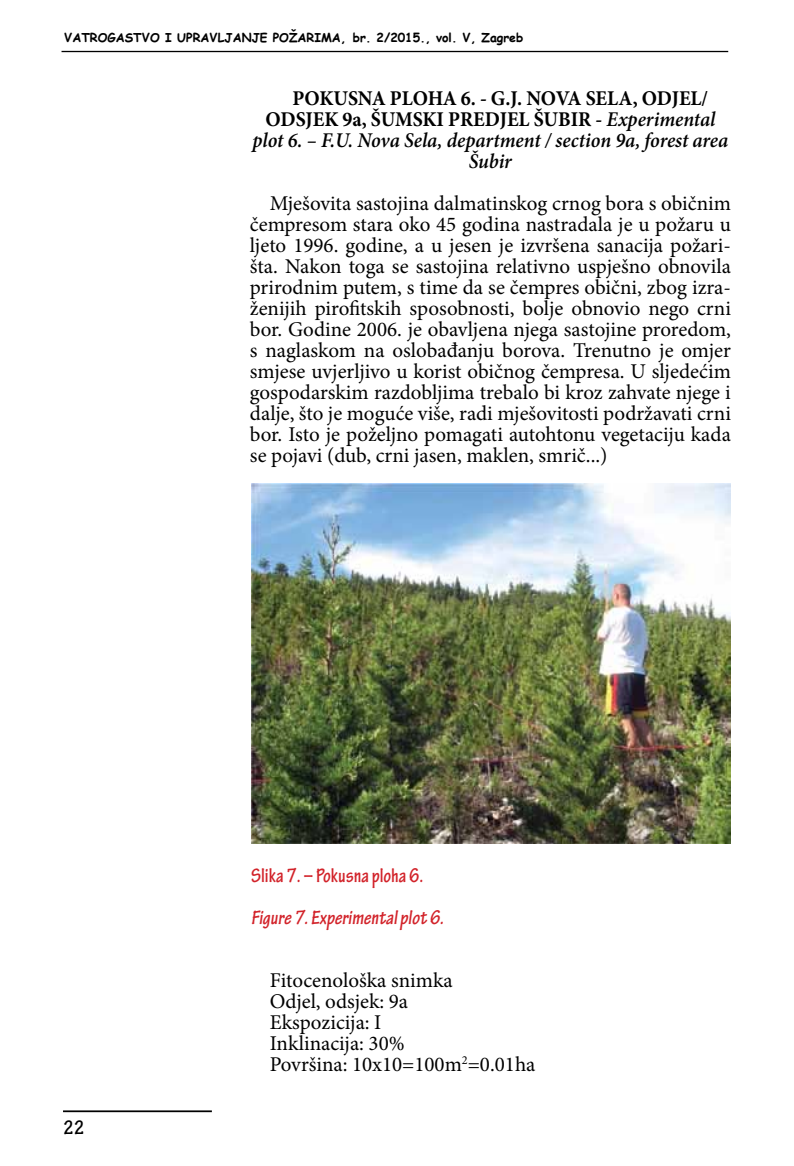
<style>
.page{position:relative;width:794px;height:1166px;background:#fff}
.page>*{position:absolute;margin:0;border:0;box-sizing:border-box;transform-origin:0 0}
.t1{font:21px/21px "Minion Pro";color:#000;text-align:justify}
.t2{font:700 21px "Minion Pro";letter-spacing:-.005em;color:#000;scale:.95 1}
.t3{font:italic 600 21px "Minion Pro";letter-spacing:-.005em;color:#000;scale:.95 1}
.t4{font:700 condensed 21px/42px "Tekton Pro";color:#d2232a;scale:.95 1}
.t5{font:700 condensed 21px "Tekton Pro";color:#000}
.t6{font:700 12.25px "Comic Sans MS";color:#000}
.s1{font-weight:600;font-style:italic}
</style>
<div class="page">
<hr style="left:63px;top:1110px;width:149px;height:2px;background:#000">
<hr style="left:62px;top:51px;width:666px;height:1px;background:#000">
<img style="left:251px;top:484px;width:480px;height:360px">
<p class="t6" style="left:64px;top:29px;width:461px">VATROGASTVO I UPRAVLJANJE POŽARIMA, br. 2/2015., vol. V, Zagreb</p>
<p class="t2" style="left:292px;top:83px;width:439px">POKUSNA PLOHA 6. - G.J. NOVA SELA, ODJEL/</p>
<p class="t2" style="left:265px;top:104px;width:475px">ODSJEK 9a, ŠUMSKI PREDJEL ŠUBIR - <span class="s1">Experimental</span></p>
<p class="t3" style="left:253px;top:126px;width:502px">plot 6. – F.U. Nova Sela, department / section 9a, forest area</p>
<p class="t3" style="left:469px;top:147px;width:47px">Šubir</p>
<p class="t1" style="left:250px;top:193px;width:482px;text-indent:20px">Mješovita sastojina dalmatinskog crnog bora s običnim čempresom stara oko 45 godina nastradala je u požaru u ljeto 1996. godine, a u jesen je izvršena sanacija požari&shy;šta. Nakon toga se sastojina relativno uspješno obnovila prirodnim putem, s time da se čempres obični, zbog izra&shy;ženijih pirofitskih sposobnosti, bolje obnovio nego crni bor. Godine 2006. je obavljena njega sastojine proredom, s naglaskom na oslobađanju borova. Trenutno je omjer smjese uvjerljivo u korist običnog čempresa. U sljedećim gospodarskim razdobljima trebalo bi kroz zahvate njege i dalje, što je moguće više, radi mješovitosti podržavati crni bor. Isto je poželjno pomagati autohtonu vegetaciju kada se pojavi (dub, crni jasen, maklen, smrič...)</p>
<p class="t4" style="left:251px;top:855px;width:208px">Slika 7. – Pokusna ploha 6.<br>Figure 7.Experimentalplot 6.</p>
<p class="t5" style="left:63px;top:1115px;width:23px">22</p>
<p class="t1" style="left:270px;top:970px;width:267px;text-align:left">Fitocenološka snimka<br>Odjel, odsjek: 9a<br>Ekspozicija: I<br>Inklinacija: 30%<br>Površina: 10x10=100m<sup>2</sup>=0.01ha</p>
</div>
